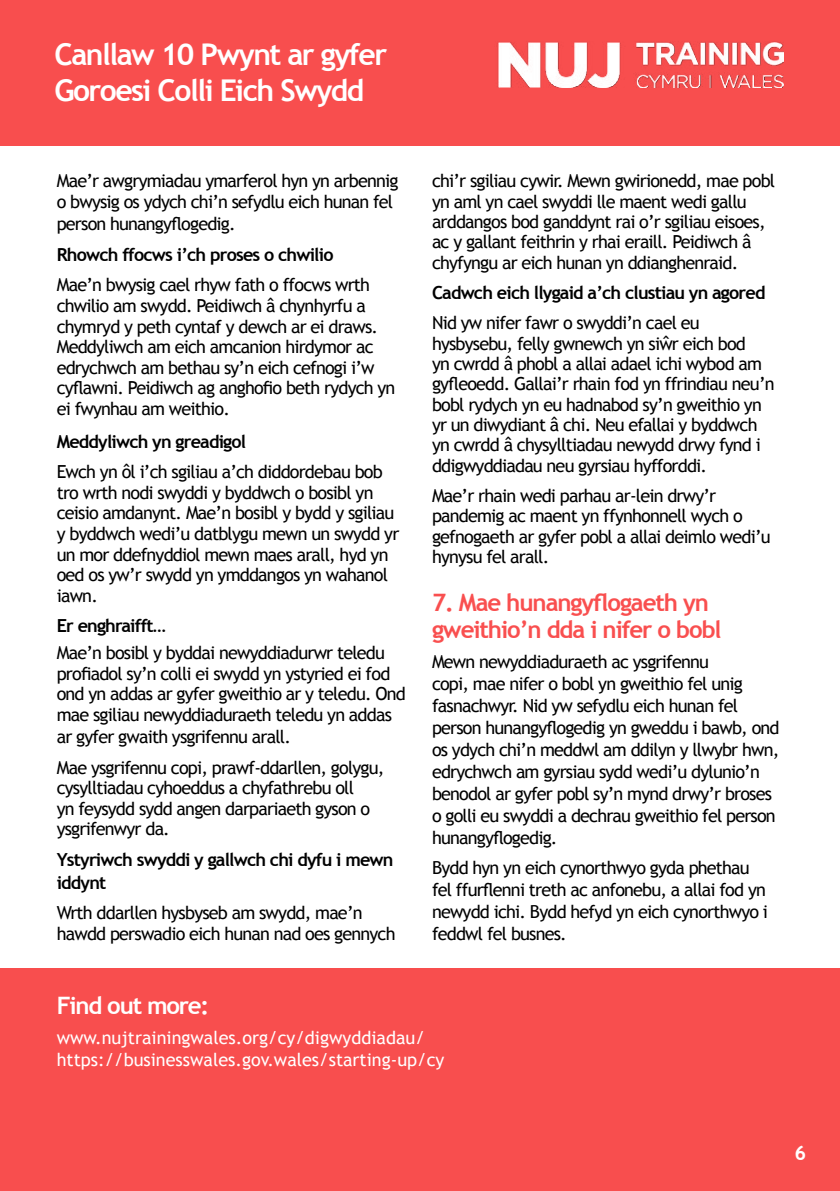
<style>
.page{position:relative;width:840px;height:1191px;background:#fff}
.page>*{position:absolute;margin:0;border:0;box-sizing:border-box;transform-origin:0 0}
.t1{font:700 30px/36px "Trebuchet MS";letter-spacing:-.05em;color:#fff}
.t2{font:700 24px/26.4px "Trebuchet MS";letter-spacing:-.045em;color:#f94f4f}
.t3{font:700 24px "Trebuchet MS";letter-spacing:-.05em;color:#fff}
.t4{font:700 20px "Trebuchet MS";color:#fff}
.t5{font:18px/20.6px "Trebuchet MS";letter-spacing:-.045em;color:#000}
.t6{font:700 18px/22.6px "Trebuchet MS";letter-spacing:-.045em;color:#000}
.t7{font:18px/21.6px "Trebuchet MS";color:#fff}
</style>
<div class="page">
<div style="left:0;top:968px;width:839px;height:223px;background:#f84e4e"></div>
<div style="left:0;top:0;width:839px;height:146px;background:#f84e4e"></div>
<img style="left:497px;top:41px;width:285px;height:47px">
<h1 class="t1" style="left:54px;top:36px;width:334px">Canllaw 10 Pwynt ar gyfer<br>Goroesi Colli Eich Swydd</h1>
<p class="t5" style="left:57px;top:170px;width:343px;line-height:21.4px">Mae’r awgrymiadau ymarferol hyn yn arbennig o bwysig os ydych chi’n sefydlu eich hunan fel person hunangyflogedig.</p>
<p class="t6" style="left:57px;top:243px;width:278px">Rhowch ffocws i’ch proses o chwilio</p>
<p class="t5" style="left:57px;top:275px;width:340px">Mae’n bwysig cael rhyw fath o ffocws wrth chwilio am swydd. Peidiwch â chynhyrfu a chymryd y peth cyntaf y dewch ar ei draws.<br>Meddyliwch am eich amcanion hirdymor ac edrychwch am bethau sy’n eich cefnogi i’w cyflawni. Peidiwch ag anghofio beth rydych yn ei fwynhau am weithio.</p>
<p class="t6" style="left:57px;top:430px;width:191px">Meddyliwch yn greadigol</p>
<p class="t5" style="left:57px;top:462px;width:344px">Ewch yn ôl i’ch sgiliau a’ch diddordebau bob tro wrth nodi swyddi y byddwch o bosibl yn ceisio amdanynt. Mae’n bosibl y bydd y sgiliau y byddwch wedi’u datblygu mewn un swydd yr un mor ddefnyddiol mewn maes arall, hyd yn oed os yw’r swydd yn ymddangos yn wahanol iawn.</p>
<p class="t6" style="left:57px;top:614px;width:111px">Er enghraifft…</p>
<p class="t5" style="left:57px;top:642px;width:350px">Mae’n bosibl y byddai newyddiadurwr teledu profiadol sy’n colli ei swydd yn ystyried ei fod ond yn addas ar gyfer gweithio ar y teledu. Ond mae sgiliau newyddiaduraeth teledu yn addas ar gyfer gwaith ysgrifennu arall.</p>
<p class="t5" style="left:57px;top:757px;width:329px">Mae ysgrifennu copi, prawf-ddarllen, golygu, cysylltiadau cyhoeddus a chyfathrebu oll<br>yn feysydd sydd angen darpariaeth gyson o ysgrifenwyr da.</p>
<p class="t6" style="left:57px;top:848px;width:338px">Ystyriwch swyddi y gallwch chi dyfu i mewn iddynt</p>
<p class="t5" style="left:57px;top:902px;width:340px">Wrth ddarllen hysbyseb am swydd, mae’n hawdd perswadio eich hunan nad oes gennych</p>
<p class="t5" style="left:432px;top:171px;width:344px">chi’r sgiliau cywir. Mewn gwirionedd, mae pobl yn aml yn cael swyddi lle maent wedi gallu arddangos bod ganddynt rai o’r sgiliau eisoes, ac y gallant feithrin y rhai eraill. Peidiwch â chyfyngu ar eich hunan yn ddianghenraid.</p>
<p class="t6" style="left:432px;top:281px;width:335px">Cadwch eich llygaid a’ch clustiau yn agored</p>
<p class="t5" style="left:432px;top:313px;width:344px">Nid yw nifer fawr o swyddi’n cael eu hysbysebu, felly gwnewch yn siŵr eich bod<br>yn cwrdd â phobl a allai adael ichi wybod am gyfleoedd. Gallai’r rhain fod yn ffrindiau neu’n bobl rydych yn eu hadnabod sy’n gweithio yn yr un diwydiant â chi. Neu efallai y byddwch yn cwrdd â chysylltiadau newydd drwy fynd i ddigwyddiadau neu gyrsiau hyfforddi.</p>
<p class="t5" style="left:432px;top:486px;width:340px">Mae’r rhain wedi parhau ar-lein drwy’r pandemig ac maent yn ffynhonnell wych o gefnogaeth ar gyfer pobl a allai deimlo wedi’u hynysu fel arall.</p>
<h2 class="t2" style="left:432px;top:589px;width:291px">7. Mae hunangyflogaeth yn gweithio’n dda i nifer o bobl</h2>
<p class="t5" style="left:432px;top:651px;width:349px;line-height:22px">Mewn newyddiaduraeth ac ysgrifennu<br>copi, mae nifer o bobl yn gweithio fel unig fasnachwyr. Nid yw sefydlu eich hunan fel person hunangyflogedig yn gweddu i bawb, ond os ydych chi’n meddwl am ddilyn y llwybr hwn, edrychwch am gyrsiau sydd wedi’u dylunio’n benodol ar gyfer pobl sy’n mynd drwy’r broses o golli eu swyddi a dechrau gweithio fel person hunangyflogedig.</p>
<p class="t5" style="left:432px;top:856px;width:337px;line-height:22px">Bydd hyn yn eich cynorthwyo gyda phethau fel ffurflenni treth ac anfonebu, a allai fod yn newydd ichi. Bydd hefyd yn eich cynorthwyo i feddwl fel busnes.</p>
<h2 class="t3" style="left:57px;top:990px;width:154px">Find out more:</h2>
<p class="t7" style="left:57px;top:1027px;width:389px">www.nujtrainingwales.org/cy/digwyddiadau/ https://businesswales.gov.wales/starting-up/cy</p>
<p class="t4" style="left:794px;top:1140px;width:13px">6</p>
</div>
